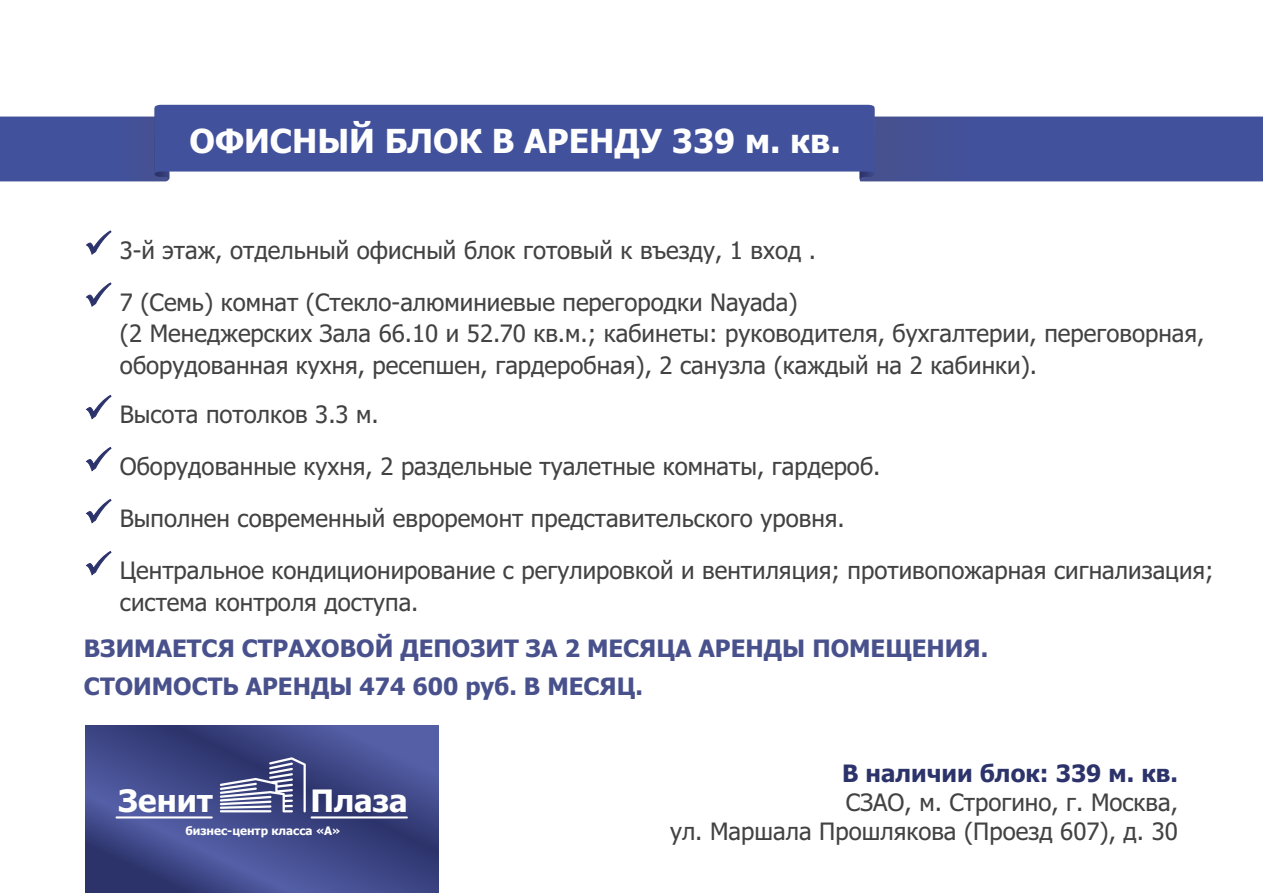
<style>
.page{position:relative;width:1263px;height:893px;background:#fff}
.page>*{position:absolute;margin:0;border:0;box-sizing:border-box;transform-origin:0 0}
.t1{font:700 33.15px "Tahoma";color:#fefefe}
.t2{font:700 30.9px "Tahoma";color:#fefefe}
.t3{font:24px/52.1px "Tahoma";color:#434242}
.t4{font:700 24px/37.7px "Tahoma";color:#48518c}
.t5{font:700 24px "Tahoma";color:#2c336b}
.t6{font:700 11.7px "Tahoma";color:#fefefe}
</style>
<div class="page">
<svg style="left:0;top:107px;width:170px;height:74px;background:#5967a7"></svg>
<svg style="left:859px;top:107px;width:404px;height:74px;background:#5a67a6"></svg>
<div style="left:155px;top:105px;width:719px;height:69px;background:#41519c"></div>
<svg style="left:85px;top:725px;width:353px;height:168px;background:#404989"></svg>
<svg style="left:220px;top:757px;width:86px;height:55px"></svg>
<hr style="left:311px;top:816px;width:97px;height:2px;background:#fefefe">
<hr style="left:116px;top:816px;width:97px;height:2px;background:#fefefe">
<h1 class="t1" style="left:189px;top:127px;width:653px">ОФИСНЫЙ БЛОК В АРЕНДУ 339 м. кв.</h1>
<p class="t3" style="left:120px;top:226px;width:698px">3-й этаж, отдельный офисный блок готовый к въезду, 1 вход .<br>7 (Семь) комнат (Стекло-алюминиевые перегородки Nayada)</p>
<p class="t3" style="left:120px;top:319px;width:1086px;line-height:32.5px">(2 Менеджерских Зала 66.10 и 52.70 кв.м.; кабинеты: руководителя, бухгалтерии, переговорная, оборудованная кухня, ресепшен, гардеробная), 2 санузла (каждый на 2 кабинки).</p>
<p class="t3" style="left:120px;top:390px;width:1095px">Высота потолков 3.3 м.<br>Оборудованные кухня, 2 раздельные туалетные комнаты, гардероб.<br>Выполнен современный евроремонт представительского уровня.<br>Центральное кондиционирование с регулировкой и вентиляция; противопожарная сигнализация;</p>
<p class="t3" style="left:120px;top:578px;width:300px">система контроля доступа.</p>
<p class="t4" style="left:84px;top:631px;width:906px">ВЗИМАЕТСЯ СТРАХОВОЙ ДЕПОЗИТ ЗА 2 МЕСЯЦА АРЕНДЫ ПОМЕЩЕНИЯ.<br>СТОИМОСТЬ АРЕНДЫ 474 600 руб. В МЕСЯЦ.</p>
<p class="t2" style="left:119px;top:788px;width:96px">Зенит</p>
<p class="t2" style="left:310px;top:788px;width:99px">Плаза</p>
<p class="t6" style="left:185px;top:826px;width:157px">бизнес-центр класса «А»</p>
<p class="t5" style="left:842px;top:764px;width:337px">В наличии блок: 339 м. кв.</p>
<p class="t3" style="left:670px;top:790px;width:509px;line-height:29px;text-align:right">СЗАО, м. Строгино, г. Москва,<br>ул. Маршала Прошлякова (Проезд 607), д. 30</p>
</div>
